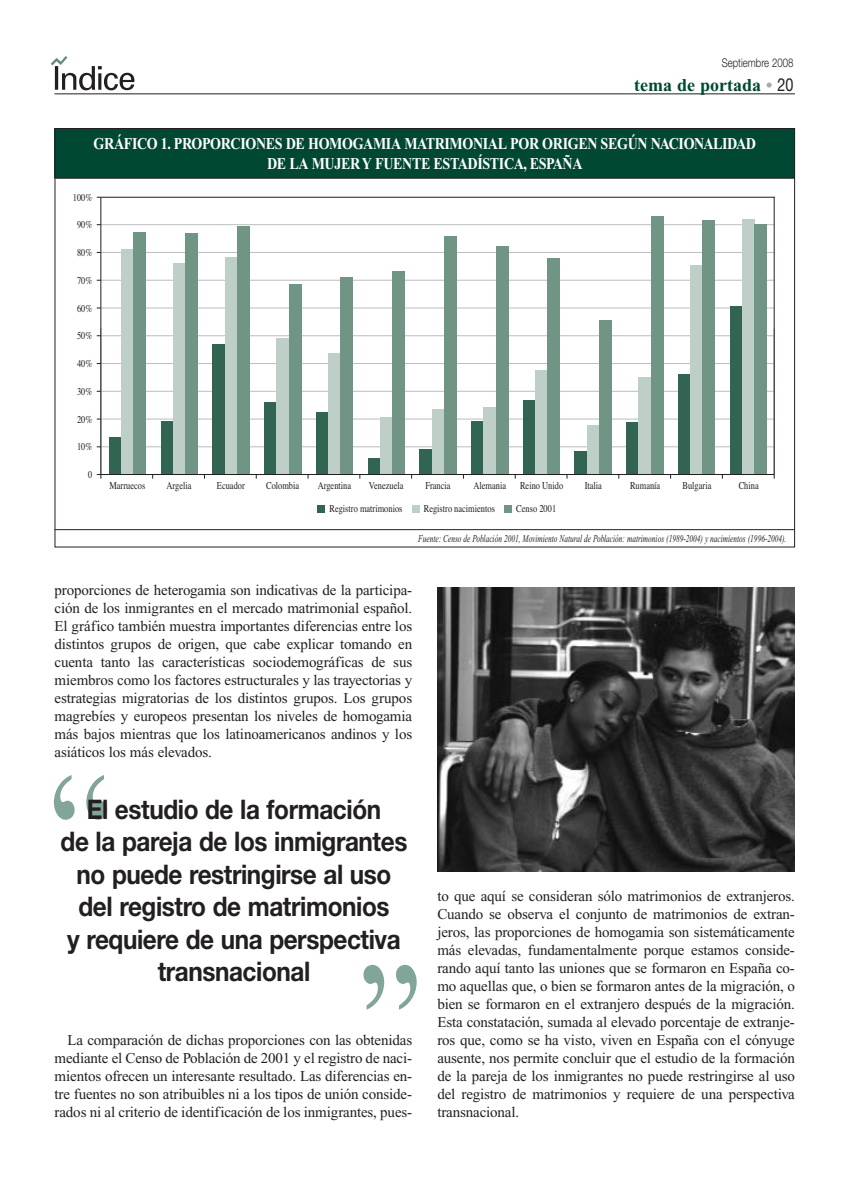
<style>
.page{position:relative;width:851px;height:1191px;background:#fff}
.page>*{position:absolute;margin:0;border:0;box-sizing:border-box;transform-origin:0 0}
.t1{font:177.15px "Times New Roman";color:#81a598;scale:.79 1}
.t2{font:700 27px/32.4px "Helvetica Neue";letter-spacing:-.015em;color:#231f20;text-align:center;scale:.9 1}
.t3{font:700 18px "Times New Roman";color:#004833}
.t4{font:700 16.5px/19.8px "Times New Roman";letter-spacing:-.025em;color:#fff;text-align:center;scale:.85 1}
.t5{font:15px/18px "Times New Roman";letter-spacing:-.01em;color:#231f20;text-align:justify}
.t6{font:300 12px "Helvetica Neue";color:#231f20;scale:.8 1}
.t7{font:10.5px "Times";color:#231f20;scale:.8 1}
.t8{font:italic 10.5px "Times New Roman";color:#231f20;scale:.7 1}
.s1{color:#a7a9ac}
.s2{font-family:"Helvetica Neue";font-weight:400;color:#231f20}
</style>
<div class="page">
<hr style="left:54px;top:94px;width:740px;height:1px;background:#231f20">
<svg style="left:51px;top:56px;width:83px;height:34px"></svg>
<hr style="left:55px;top:529px;width:739px;height:1px;background:#231f20">
<div style="left:55px;top:129px;width:739px;height:49px;background:#004833"></div>
<hr style="left:101px;top:446px;width:673px;height:1px;background:#bbbdc0">
<hr style="left:101px;top:419px;width:673px;height:1px;background:#bbbdc0">
<hr style="left:101px;top:391px;width:673px;height:1px;background:#bbbdc0">
<hr style="left:101px;top:363px;width:673px;height:1px;background:#bbbdc0">
<hr style="left:101px;top:308px;width:673px;height:1px;background:#bbbdc0">
<hr style="left:101px;top:335px;width:673px;height:1px;background:#bbbdc0">
<hr style="left:101px;top:280px;width:673px;height:1px;background:#bbbdc0">
<hr style="left:101px;top:252px;width:673px;height:1px;background:#bbbdc0">
<hr style="left:101px;top:224px;width:673px;height:1px;background:#bbbdc0">
<div style="left:109px;top:437px;width:13px;height:37px;background:#316551"></div>
<div style="left:121px;top:249px;width:13px;height:225px;background:#bdcfc6"></div>
<div style="left:134px;top:232px;width:12px;height:242px;background:#719585"></div>
<div style="left:161px;top:421px;width:12px;height:53px;background:#316551"></div>
<div style="left:173px;top:263px;width:12px;height:211px;background:#bdcfc6"></div>
<div style="left:185px;top:233px;width:13px;height:241px;background:#719585"></div>
<div style="left:213px;top:344px;width:12px;height:130px;background:#316551"></div>
<div style="left:225px;top:257px;width:12px;height:217px;background:#bdcfc6"></div>
<div style="left:237px;top:226px;width:12px;height:248px;background:#719585"></div>
<div style="left:264px;top:402px;width:13px;height:72px;background:#316551"></div>
<div style="left:277px;top:338px;width:12px;height:136px;background:#bdcfc6"></div>
<div style="left:289px;top:284px;width:12px;height:190px;background:#719585"></div>
<div style="left:316px;top:412px;width:12px;height:62px;background:#316551"></div>
<div style="left:328px;top:353px;width:13px;height:121px;background:#bdcfc6"></div>
<div style="left:340px;top:277px;width:13px;height:197px;background:#719585"></div>
<div style="left:368px;top:458px;width:12px;height:16px;background:#316551"></div>
<div style="left:380px;top:417px;width:12px;height:57px;background:#bdcfc6"></div>
<div style="left:392px;top:271px;width:12px;height:203px;background:#719585"></div>
<div style="left:419px;top:449px;width:13px;height:25px;background:#316551"></div>
<div style="left:432px;top:409px;width:12px;height:65px;background:#bdcfc6"></div>
<div style="left:444px;top:236px;width:12px;height:238px;background:#719585"></div>
<div style="left:471px;top:421px;width:12px;height:53px;background:#316551"></div>
<div style="left:483px;top:407px;width:13px;height:67px;background:#bdcfc6"></div>
<div style="left:496px;top:246px;width:12px;height:228px;background:#719585"></div>
<div style="left:523px;top:400px;width:12px;height:74px;background:#316551"></div>
<div style="left:535px;top:370px;width:12px;height:104px;background:#bdcfc6"></div>
<div style="left:547px;top:258px;width:13px;height:216px;background:#719585"></div>
<div style="left:574px;top:451px;width:13px;height:23px;background:#316551"></div>
<div style="left:587px;top:425px;width:12px;height:49px;background:#bdcfc6"></div>
<div style="left:599px;top:320px;width:12px;height:154px;background:#719585"></div>
<div style="left:626px;top:422px;width:12px;height:52px;background:#316551"></div>
<div style="left:638px;top:377px;width:13px;height:97px;background:#bdcfc6"></div>
<div style="left:651px;top:216px;width:12px;height:258px;background:#719585"></div>
<div style="left:678px;top:374px;width:12px;height:100px;background:#316551"></div>
<div style="left:690px;top:265px;width:12px;height:209px;background:#bdcfc6"></div>
<div style="left:702px;top:220px;width:13px;height:254px;background:#719585"></div>
<div style="left:729px;top:306px;width:13px;height:168px;background:#316551"></div>
<div style="left:742px;top:219px;width:12px;height:255px;background:#bdcfc6"></div>
<div style="left:754px;top:224px;width:12px;height:250px;background:#719585"></div>
<div style="left:100px;top:196px;width:674px;height:279px;border:1px solid #231f20"></div>
<div style="left:318px;top:505px;width:7px;height:7px;background:#316551"></div>
<div style="left:412px;top:505px;width:7px;height:7px;background:#bdcfc6"></div>
<div style="left:504px;top:505px;width:7px;height:7px;background:#719585"></div>
<hr style="left:55px;top:178px;width:739px;height:1px;background:#231f20">
<img style="left:437px;top:587px;width:357px;height:284px">
<p class="t6" style="left:721px;top:58px;width:91px">Septiembre 2008</p>
<p class="t3" style="left:634px;top:79px;width:161px">tema de portada <span class="s1">•</span> <span class="s2">20</span></p>
<p class="t4" style="left:94px;top:135px;width:780px">GRÁFICO 1. PROPORCIONES DE HOMOGAMIA MATRIMONIAL POR ORIGEN SEGÚN NACIONALIDAD<br>DE LA MUJER Y FUENTE ESTADÍSTICA, ESPAÑA</p>
<p class="t7" style="left:73px;top:193px;width:26px">100%</p>
<p class="t7" style="left:77px;top:221px;width:21px">90%</p>
<p class="t7" style="left:77px;top:249px;width:21px">80%</p>
<p class="t7" style="left:77px;top:276px;width:21px">70%</p>
<p class="t7" style="left:77px;top:304px;width:21px">60%</p>
<p class="t7" style="left:77px;top:332px;width:21px">50%</p>
<p class="t7" style="left:77px;top:360px;width:21px">40%</p>
<p class="t7" style="left:77px;top:387px;width:21px">30%</p>
<p class="t7" style="left:77px;top:415px;width:21px">20%</p>
<p class="t7" style="left:77px;top:443px;width:21px">10%</p>
<p class="t7" style="left:88px;top:471px;width:7px">0</p>
<p class="t7" style="left:109px;top:481px;width:46px">Marruecos</p>
<p class="t7" style="left:166px;top:481px;width:33px">Argelia</p>
<p class="t7" style="left:217px;top:481px;width:36px">Ecuador</p>
<p class="t7" style="left:266px;top:481px;width:43px">Colombia</p>
<p class="t7" style="left:318px;top:481px;width:43px">Argentina</p>
<p class="t7" style="left:369px;top:481px;width:45px">Venezuela</p>
<p class="t7" style="left:425px;top:481px;width:33px">Francia</p>
<p class="t7" style="left:473px;top:481px;width:42px">Alemania</p>
<p class="t7" style="left:520px;top:481px;width:55px">Reino Unido</p>
<p class="t7" style="left:584px;top:481px;width:23px">Italia</p>
<p class="t7" style="left:630px;top:481px;width:39px">Rumanía</p>
<p class="t7" style="left:682px;top:481px;width:38px">Bulgaria</p>
<p class="t7" style="left:738px;top:481px;width:27px">China</p>
<p class="t7" style="left:329px;top:505px;width:93px">Registro matrimonios</p>
<p class="t7" style="left:423px;top:505px;width:90px">Registro nacimientos</p>
<p class="t7" style="left:516px;top:505px;width:51px">Censo 2001</p>
<p class="t8" style="left:418px;top:534px;width:527px">Fuente: Censo de Población 2001, Movimiento Natural de Población: matrimonios (1989-2004) y nacimientos (1996-2004).</p>
<p class="t5" style="left:55px;top:582px;width:359px">proporciones de heterogamia son indicativas de la participa&shy;ción de los inmigrantes en el mercado matrimonial español.<br>El gráfico también muestra importantes diferencias entre los distintos grupos de origen, que cabe explicar tomando en cuenta tanto las características sociodemográficas de sus miembros como los factores estructurales y las trayectorias y estrategias migratorias de los distintos grupos. Los grupos magrebíes y europeos presentan los niveles de homogamia más bajos mientras que los latinoamericanos andinos y los asiáticos los más elevados.</p>
<h1 class="t1" style="left:50px;top:772px;width:80px">“</h1>
<h2 class="t2" style="left:61px;top:795px;width:387px">El estudio de la formación<br>de la pareja de los inmigrantes no puede restringirse al uso del registro de matrimonios<br>y requiere de una perspectiva transnacional</h2>
<h1 class="t1" style="left:359px;top:961px;width:80px">”</h1>
<p class="t5" style="left:55px;top:1032px;width:359px;text-indent:13px">La comparación de dichas proporciones con las obtenidas mediante el Censo de Población de 2001 y el registro de naci&shy;mientos ofrecen un interesante resultado. Las diferencias en&shy;tre fuentes no son atribuibles ni a los tipos de unión conside&shy;rados ni al criterio de identificación de los inmigrantes, pues-</p>
<p class="t5" style="left:437px;top:888px;width:359px">to que aquí se consideran sólo matrimonios de extranjeros.<br>Cuando se observa el conjunto de matrimonios de extran&shy;jeros, las proporciones de homogamia son sistemáticamente más elevadas, fundamentalmente porque estamos conside&shy;rando aquí tanto las uniones que se formaron en España co&shy;mo aquellas que, o bien se formaron antes de la migración, o bien se formaron en el extranjero después de la migración.<br>Esta constatación, sumada al elevado porcentaje de extranje&shy;ros que, como se ha visto, viven en España con el cónyuge ausente, nos permite concluir que el estudio de la formación de la pareja de los inmigrantes no puede restringirse al uso del registro de matrimonios y requiere de una perspectiva transnacional.</p>
</div>
